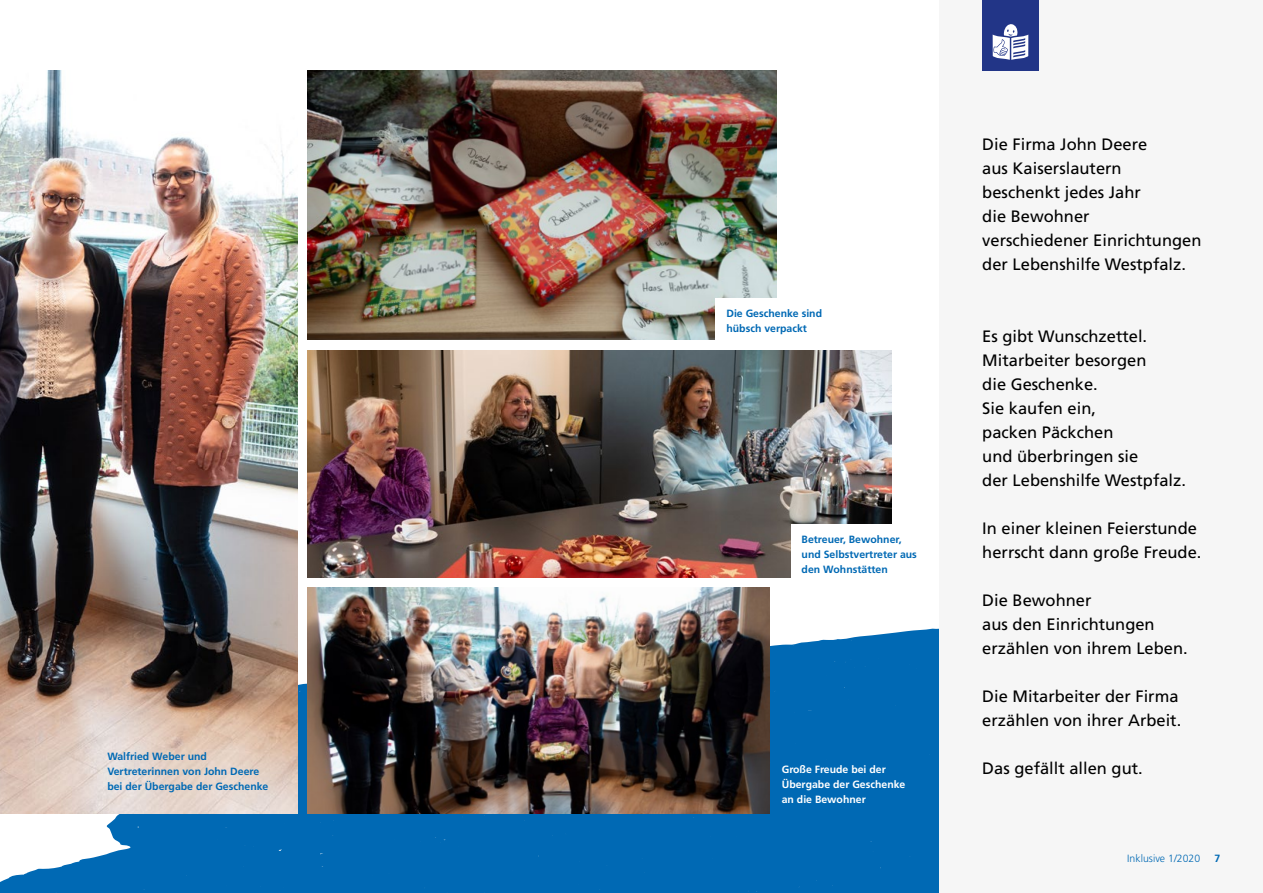
<style>
.page{position:relative;width:1263px;height:893px;background:#fff}
.page>*{position:absolute;margin:0;border:0;box-sizing:border-box;transform-origin:0 0}
.t1{font:16.5px/24px "Frutiger LT Pro";color:#000}
.t2{font:700 10.5px/15px "Frutiger LT Pro";color:#0069b4}
.t3{font:700 10.5px/15px "Frutiger LT Pro";color:#fff}
.t4{font:300 10.5px "Frutiger LT Pro";color:#0069b4}
</style>
<div class="page">
<svg style="left:0;top:599px;width:939px;height:294px;background:#1e7abc"></svg>
<img style="left:308px;top:70px;width:468px;height:270px">
<img style="left:308px;top:587px;width:461px;height:227px">
<img style="left:308px;top:350px;width:583px;height:227px">
<div style="left:716px;top:299px;width:117px;height:44px;background:#fff"></div>
<div style="left:791px;top:525px;width:140px;height:59px;background:#fff"></div>
<div style="left:940px;top:0;width:323px;height:893px;background:#f6f6f6"></div>
<div style="left:982px;top:0;width:57px;height:70px;background:#223587"></div>
<svg style="left:993px;top:24px;width:35px;height:36px"></svg>
<img style="left:0;top:70px;width:298px;height:744px">
<p class="t2" style="left:107px;top:749px;width:163px">Walfried Weber und<br>Vertreterinnen von John Deere bei der Übergabe der Geschenke</p>
<p class="t2" style="left:726px;top:306px;width:97px">Die Geschenke sind hübsch verpackt</p>
<p class="t2" style="left:801px;top:532px;width:117px">Betreuer, Bewohner, und Selbstvertreter aus den Wohnstätten</p>
<p class="t3" style="left:782px;top:762px;width:125px">Große Freude bei der<br>Übergabe der Geschenke an die Bewohner</p>
<p class="t1" style="left:982px;top:133px;width:221px">Die Firma John Deere<br>aus Kaiserslautern beschenkt jedes Jahr<br>die Bewohner<br>verschiedener Einrichtungen der Lebenshilfe Westpfalz.</p>
<p class="t1" style="left:982px;top:325px;width:205px">Es gibt Wunschzettel.<br>Mitarbeiter besorgen<br>die Geschenke.<br>Sie kaufen ein,<br>packen Päckchen<br>und überbringen sie<br>der Lebenshilfe Westpfalz.</p>
<p class="t1" style="left:982px;top:517px;width:221px">In einer kleinen Feierstunde herrscht dann große Freude.</p>
<p class="t1" style="left:982px;top:589px;width:207px">Die Bewohner<br>aus den Einrichtungen erzählen von ihrem Leben.</p>
<p class="t1" style="left:982px;top:685px;width:200px">Die Mitarbeiter der Firma erzählen von ihrer Arbeit.</p>
<p class="t1" style="left:982px;top:757px;width:162px">Das gefällt allen gut.</p>
<p class="t4" style="left:1127px;top:852px;width:74px">Inklusive 1/2020</p>
<p class="t2" style="left:1214px;top:851px;width:7px">7</p>
</div>
